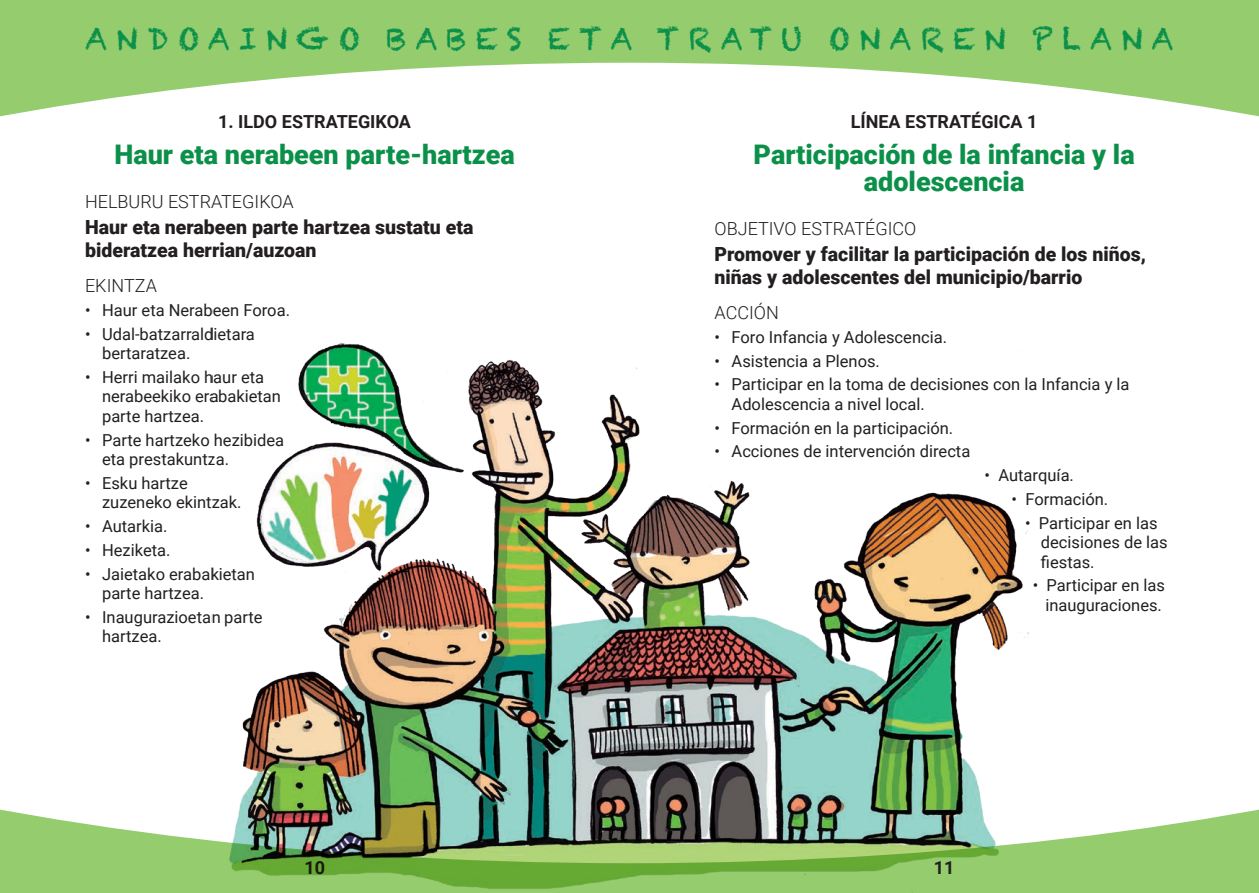
<style>
.page{position:relative;width:1259px;height:893px;background:#94cc6e}
.page>*{position:absolute;margin:0;border:0;box-sizing:border-box;transform-origin:0 0}
.t1{font:30px "Chalkduster";letter-spacing:.3em;color:#0b9049}
.t2{font:900 27px/27px "Roboto";color:#0b9049;text-align:center}
.t3{font:900 19.5px/22.5px "Roboto";color:#231f20}
.t4{font:300 18px "Roboto";color:#231f20}
.t5{font:700 18px "Roboto";color:#231f20}
.t6{font:16.5px/19.5px "Roboto";color:#231f20}
</style>
<div class="page">
<div style="left:0;top:63px;width:1259px;height:784px;background:#fff"></div>
<img style="left:212px;top:289px;width:816px;height:600px">
<h1 class="t1" style="left:85px;top:21px;width:1090px">ANDOAINGO BABES ETA TRATU ONAREN PLANA</h1>
<p class="t5" style="left:218px;top:109px;width:194px">1. ILDO ESTRATEGIKOA</p>
<h2 class="t2" style="left:114px;top:140px;width:402px">Haur eta nerabeen parte-hartzea</h2>
<p class="t4" style="left:85px;top:189px;width:210px">HELBURU ESTRATEGIKOA</p>
<p class="t3" style="left:85px;top:215px;width:390px">Haur eta nerabeen parte hartzea sustatu eta bideratzea herrian/auzoan</p>
<p class="t4" style="left:85px;top:273px;width:74px">EKINTZA</p>
<p class="t6" style="left:85px;top:300px;width:206px">• Haur eta Nerabeen Foroa.</p>
<p class="t6" style="left:102px;top:323px;width:154px;text-indent:-17px">• Udal-batzarraldietara bertaratzea.</p>
<p class="t6" style="left:102px;top:367px;width:180px;text-indent:-17px">• Herri mailako haur eta nerabeekiko erabakietan parte hartzea.</p>
<p class="t6" style="left:102px;top:429px;width:184px;text-indent:-17px">• Parte hartzeko hezibidea eta prestakuntza.</p>
<p class="t6" style="left:102px;top:473px;width:141px;text-indent:-17px">• Esku hartze zuzeneko ekintzak.</p>
<p class="t6" style="left:85px;top:516px;width:84px">• Autarkia.</p>
<p class="t6" style="left:85px;top:540px;width:87px">• Heziketa.</p>
<p class="t6" style="left:102px;top:563px;width:154px;text-indent:-17px">• Jaietako erabakietan parte hartzea.</p>
<p class="t6" style="left:102px;top:607px;width:162px;text-indent:-17px">• Inaugurazioetan parte hartzea.</p>
<p class="t5" style="left:850px;top:109px;width:188px">LÍNEA ESTRATÉGICA 1</p>
<h2 class="t2" style="left:753px;top:140px;width:383px">Participación de la infancia y la adolescencia</h2>
<p class="t4" style="left:714px;top:216px;width:203px">OBJETIVO ESTRATÉGICO</p>
<p class="t3" style="left:714px;top:242px;width:433px">Promover y facilitar la participación de los niños, niñas y adolescentes del municipio/barrio</p>
<p class="t4" style="left:714px;top:300px;width:66px">ACCIÓN</p>
<p class="t6" style="left:714px;top:327px;width:234px">• Foro Infancia y Adolescencia.</p>
<p class="t6" style="left:714px;top:350px;width:167px">• Asistencia a Plenos.</p>
<p class="t6" style="left:731px;top:374px;width:399px;text-indent:-17px">• Participar en la toma de decisiones con la Infancia y la<br>Adolescencia a nivel local.</p>
<p class="t6" style="left:714px;top:417px;width:240px">• Formación en la participación.</p>
<p class="t6" style="left:714px;top:441px;width:257px">• Acciones de intervención directa</p>
<p class="t6" style="left:984px;top:465px;width:91px">• Autarquía.</p>
<p class="t6" style="left:1011px;top:489px;width:98px">• Formación.</p>
<p class="t6" style="left:1041px;top:512px;width:128px;text-indent:-16px">• Participar en las decisiones de las fiestas.</p>
<p class="t6" style="left:1032px;top:575px;width:134px;text-align:center">• Participar en las inauguraciones.</p>
<p class="t5" style="left:304px;top:854px;width:22px">10</p>
<p class="t5" style="left:934px;top:854px;width:22px">11</p>
</div>
